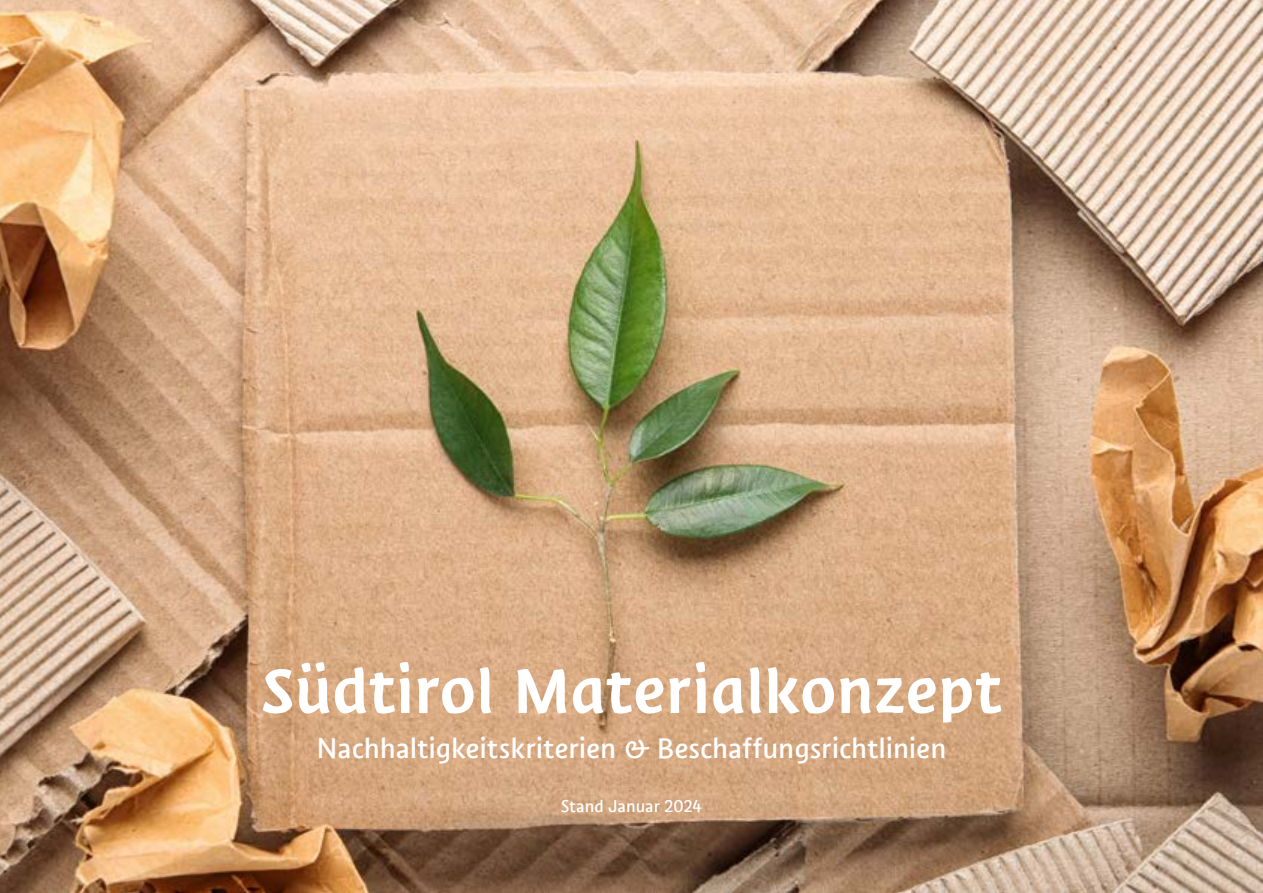
<style>
.page{position:relative;width:1263px;height:893px;background:#fff}
.page>*{position:absolute;margin:0;border:0;box-sizing:border-box;transform-origin:0 0}
.t1{font:72px "Suedtirol Pro";letter-spacing:-.015em;color:#fff}
.t2{font:30px "Suedtirol Next TT";letter-spacing:-.005em;color:#fff}
.t3{font:18px "Suedtirol Next TT";color:#fff}
</style>
<div class="page">
<img style="left:0;top:0;width:1263px;height:893px">
<h1 class="t1" style="left:260px;top:649px;width:744px">Südtirol Materialkonzept</h1>
<p class="t2" style="left:317px;top:731px;width:631px">Nachhaltigkeitskriterien &amp; Beschaffungsrichtlinien</p>
<p class="t3" style="left:561px;top:796px;width:143px">Stand Januar 2024</p>
</div>
